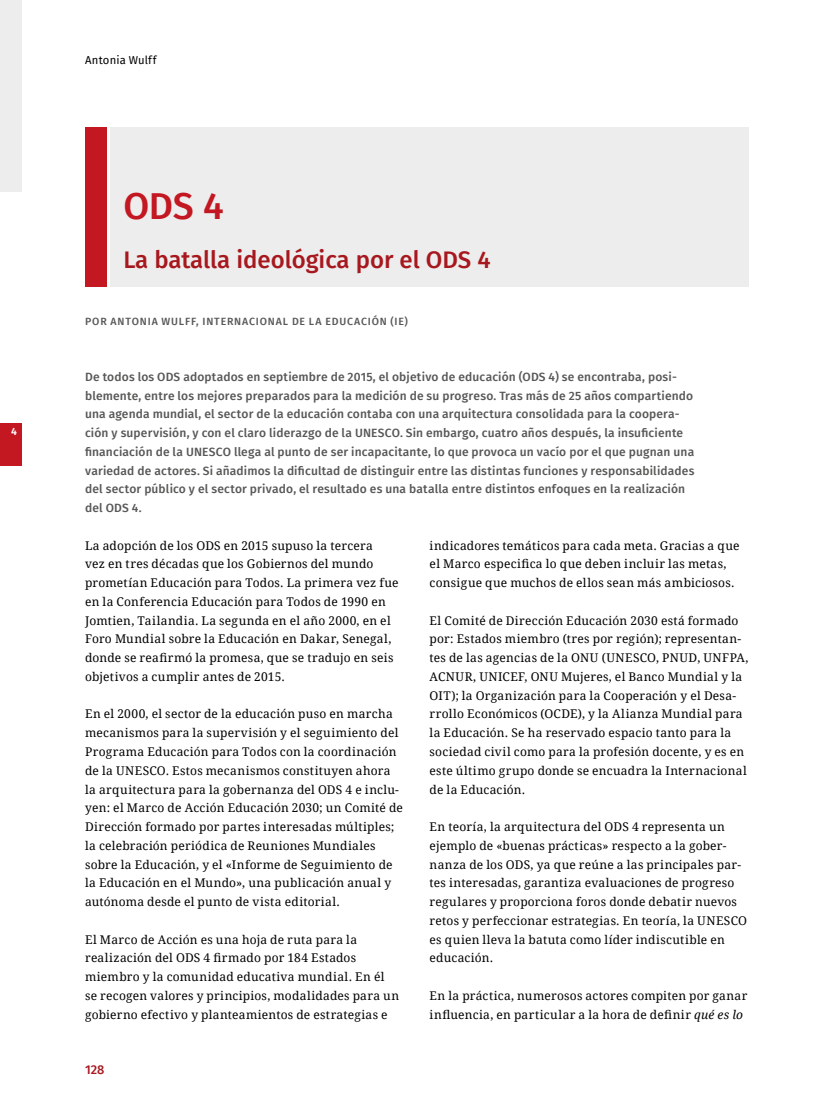
<style>
.page{position:relative;width:821px;height:1106px;background:#fff}
.page>*{position:absolute;margin:0;border:0;box-sizing:border-box;transform-origin:0 0}
.t1{font:500 37.5px "Fira Sans";color:#c31722}
.t2{font:500 24px "Fira Sans";color:#a7181e}
.t3{font:500 12.75px "Fira Sans";color:#a7181e}
.t4{font:12px/18.8px "Droid Serif";letter-spacing:.02em;color:#000}
.t5{font:500 12px/18.8px "Fira Sans";letter-spacing:.015em;color:#575756}
.t6{font:11.25px "Fira Sans";letter-spacing:.015em;color:#000}
.t7{font:500 10.5px "Fira Sans";letter-spacing:.08em;color:#575756}
.t8{font:600 10.5px "Fira Sans";color:#fff}
.s1{font-style:italic}
</style>
<div class="page">
<div style="left:0;top:0;width:21px;height:191px;background:#ededed"></div>
<div style="left:0;top:423px;width:21px;height:43px;background:#c31722"></div>
<div style="left:111px;top:128px;width:637px;height:159px;background:#ededed"></div>
<div style="left:85px;top:128px;width:21px;height:159px;background:#c31722"></div>
<p class="t8" style="left:11px;top:423px;width:7px">4</p>
<p class="t6" style="left:85px;top:51px;width:73px">Antonia Wulff</p>
<h1 class="t1" style="left:123px;top:176px;width:102px">ODS 4</h1>
<h2 class="t2" style="left:123px;top:241px;width:369px">La batalla ideológica por el ODS 4</h2>
<p class="t7" style="left:85px;top:312px;width:324px">POR ANTONIA WULFF, INTERNACIONAL DE LA EDUCACIÓN (IE)</p>
<p class="t5" style="left:85px;top:367px;width:611px">De todos los ODS adoptados en septiembre de 2015, el objetivo de educación (ODS 4) se encontraba, posi&shy;blemente, entre los mejores preparados para la medición de su progreso. Tras más de 25 años compartiendo una agenda mundial, el sector de la educación contaba con una arquitectura consolidada para la coopera&shy;ción y supervisión, y con el claro liderazgo de la UNESCO. Sin embargo, cuatro años después, la insuficiente financiación de la UNESCO llega al punto de ser incapacitante, lo que provoca un vacío por el que pugnan una variedad de actores. Si añadimos la dificultad de distinguir entre las distintas funciones y responsabilidades del sector público y el sector privado, el resultado es una batalla entre distintos enfoques en la realización del ODS 4.</p>
<p class="t4" style="left:85px;top:535px;width:315px">La adopción de los ODS en 2015 supuso la tercera<br>vez en tres décadas que los Gobiernos del mundo prometían Educación para Todos. La primera vez fue en la Conferencia Educación para Todos de 1990 en Jomtien, Tailandia. La segunda en el año 2000, en el Foro Mundial sobre la Educación en Dakar, Senegal, donde se reafirmó la promesa, que se tradujo en seis objetivos a cumplir antes de 2015.</p>
<p class="t4" style="left:85px;top:704px;width:319px">En el 2000, el sector de la educación puso en marcha mecanismos para la supervisión y el seguimiento del Programa Educación para Todos con la coordinación de la UNESCO. Estos mecanismos constituyen ahora la arquitectura para la gobernanza del ODS 4 e inclu&shy;yen: el Marco de Acción Educación 2030; un Comité de Dirección formado por partes interesadas múltiples; la celebración periódica de Reuniones Mundiales sobre la Educación, y el «Informe de Seguimiento de la Educación en el Mundo», una publicación anual y autónoma desde el punto de vista editorial.</p>
<p class="t4" style="left:85px;top:929px;width:315px">El Marco de Acción es una hoja de ruta para la realización del ODS 4 firmado por 184 Estados miembro y la comunidad educativa mundial. En él se recogen valores y principios, modalidades para un gobierno efectivo y planteamientos de estrategias e</p>
<p class="t4" style="left:429px;top:535px;width:311px">indicadores temáticos para cada meta. Gracias a que el Marco especifica lo que deben incluir las metas, consigue que muchos de ellos sean más ambiciosos.</p>
<p class="t4" style="left:429px;top:610px;width:320px">El Comité de Dirección Educación 2030 está formado por: Estados miembro (tres por región); representan&shy;tes de las agencias de la ONU (UNESCO, PNUD, UNFPA, ACNUR, UNICEF, ONU Mujeres, el Banco Mundial y la OIT); la Organización para la Cooperación y el Desa&shy;rrollo Económicos (OCDE), y la Alianza Mundial para la Educación. Se ha reservado espacio tanto para la sociedad civil como para la profesión docente, y es en este último grupo donde se encuadra la Internacional de la Educación.</p>
<p class="t4" style="left:429px;top:817px;width:319px">En teoría, la arquitectura del ODS 4 representa un ejemplo de «buenas prácticas» respecto a la gober&shy;nanza de los ODS, ya que reúne a las principales par&shy;tes interesadas, garantiza evaluaciones de progreso regulares y proporciona foros donde debatir nuevos retos y perfeccionar estrategias. En teoría, la UNESCO es quien lleva la batuta como líder indiscutible en educación.</p>
<p class="t4" style="left:429px;top:985px;width:319px">En la práctica, numerosos actores compiten por ganar influencia, en particular a la hora de definir <span class="s1">qué es lo</span></p>
<p class="t3" style="left:85px;top:1059px;width:21px">128</p>
</div>
